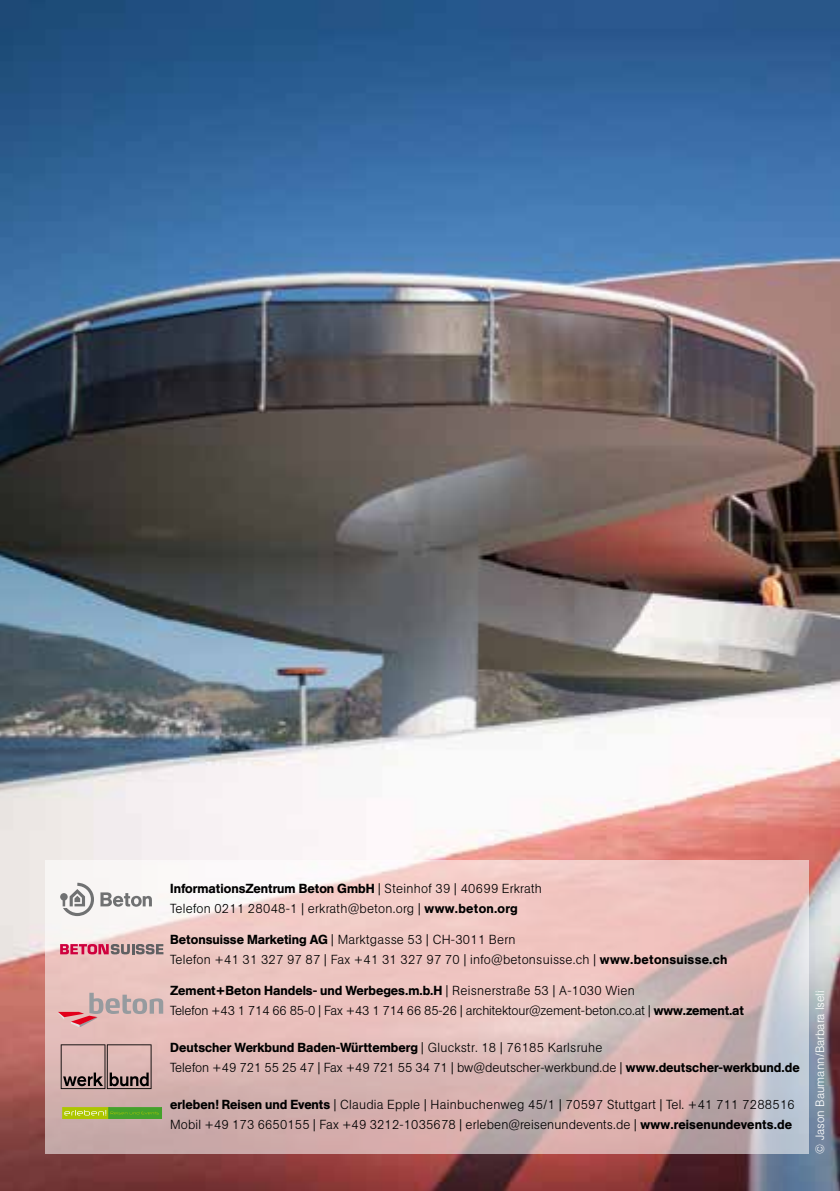
<style>
.page{position:relative;width:840px;height:1191px;background:#fff}
.page>*{position:absolute;margin:0;border:0;box-sizing:border-box;transform-origin:0 0}
.t1{font:300 13px/20px "AG Book Pro";letter-spacing:.01em;color:#000}
.t2{font:300 13px/20px "AG Book Pro";letter-spacing:-.01em;color:#000}
.t3{font:300 12px "AG Book Pro";color:#fff}
.s1{font-weight:500}
</style>
<div class="page">
<img style="left:0;top:0;width:839px;height:1191px">
<svg style="left:45px;top:859px;width:763px;height:294px;background:#e0c0be"></svg>
<svg style="left:60px;top:882px;width:34px;height:34px"></svg>
<svg style="left:100px;top:892px;width:52px;height:14px"></svg>
<svg style="left:60px;top:944px;width:103px;height:10px"></svg>
<svg style="left:64px;top:1109px;width:42px;height:7px"></svg>
<div style="left:62px;top:1107px;width:46px;height:11px;border:1px solid #adc600"></div>
<div style="left:109px;top:1107px;width:52px;height:11px;background:#44a12b"></div>
<div style="left:108px;top:1107px;width:54px;height:11px;border:1px solid #44a12b"></div>
<svg style="left:64px;top:1110px;width:95px;height:5px"></svg>
<svg style="left:58px;top:992px;width:105px;height:34px;background:#d5afad"></svg>
<svg style="left:61px;top:1044px;width:90px;height:45px;background:#b69794"></svg>
<p class="t1" style="left:170px;top:877px;width:373px"><span class="s1">InformationsZentrum Beton GmbH</span> | Steinhof 39 | 40699 Erkrath<br>Telefon 0211 28048-1 | erkrath@beton.org | <span class="s1">www.beton.org</span></p>
<p class="t1" style="left:170px;top:929px;width:558px"><span class="s1">Betonsuisse Marketing AG</span> | Marktgasse 53 | CH-3011 Bern<br>Telefon +41 31 327 97 87 | Fax +41 31 327 97 70 | info@betonsuisse.ch | <span class="s1">www.betonsuisse.ch</span></p>
<p class="t2" style="left:170px;top:980px;width:575px"><span class="s1">Zement+Beton Handels- und Werbeges.m.b.H</span> | Reisnerstraße 53 | A-1030 Wien<br>Telefon +43 1 714 66 85-0 | Fax +43 1 714 66 85-26 | architektour@zement-beton.co.at | <span class="s1">www.zement.at</span></p>
<p class="t1" style="left:170px;top:1037px;width:630px"><span class="s1">Deutscher Werkbund Baden-Württemberg</span> | Gluckstr. 18 | 76185 Karlsruhe<br>Telefon +49 721 55 25 47 | Fax +49 721 55 34 71 | bw@deutscher-werkbund.de | <span class="s1">www.deutscher-werkbund.de</span></p>
<p class="t1" style="left:170px;top:1094px;width:625px"><span class="s1">erleben! Reisen und Events</span> | Claudia Epple | Hainbuchenweg 45/1 | 70597 Stuttgart | Tel. +41 711 7288516<br>Mobil +49 173 6650155 | Fax +49 3212-1035678 | erleben@reisenundevents.de | <span class="s1">www.reisenundevents.de</span></p>
<p class="t3" style="left:811px;top:1153px;width:164px;rotate:-90deg">© Jason Baumann/Barbara Iseli</p>
</div>
